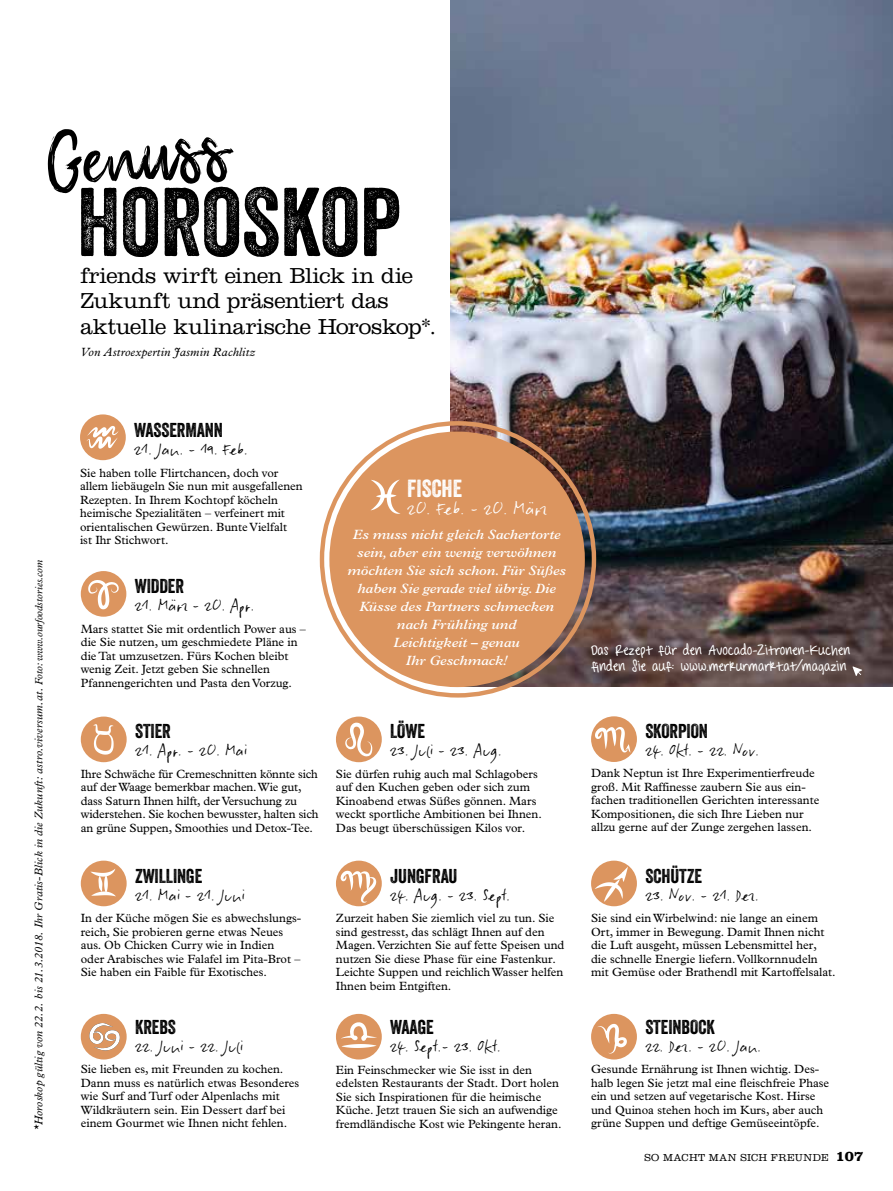
<style>
.page{position:relative;width:893px;height:1191px;background:#fff}
.page>*{position:absolute;margin:0;border:0;box-sizing:border-box;transform-origin:0 0}
.t1{font:94.05px "Veneer Two";color:#000}
.t2{font:71.55px "Heyfriend";color:#000}
.t3{font:24px "Veneer";letter-spacing:-.005em;color:#fff}
.t4{font:300 22.5px/25.5px "Clarendon LT Std";letter-spacing:-.015em;color:#000}
.t5{font:19.5px "Veneer";letter-spacing:-.005em;color:#000}
.t6{font:16.5px "Slippery Dip";letter-spacing:-.005em;color:#fff}
.t7{font:14.7px "Slippery Dip";letter-spacing:-.005em;color:#000}
.t8{font:14.55px "Slippery Dip";letter-spacing:-.005em;color:#000}
.t9{font:italic 600 13.5px/18px "Plantin MT Pro";color:#fff;text-align:center}
.t10{font:700 13.5px/15.8px "Sharkinthe Water";letter-spacing:.02em;color:#fff}
.t11{font:12px/13.5px "Plantin MT Pro";color:#000}
.t12{font:italic 12px "Plantin MT Pro";letter-spacing:.02em;color:#000}
.t13{font:italic 11.25px "Plantin MT Pro";letter-spacing:.02em;color:#000}
.t14{font:300 10.5px "Clarendon LT Std";letter-spacing:.04em;color:#000}
.s1{font-size:10.5px}
.s2{font-weight:700;font-size:15px}
</style>
<div class="page">
<img style="left:451px;top:0;width:442px;height:687px">
<svg style="left:852px;top:666px;width:10px;height:10px"></svg>
<div style="left:329px;top:431px;width:256px;height:256px;background:#dc955f;border-radius:50%"></div>
<svg style="left:371px;top:479px;width:30px;height:35px"></svg>
<div style="left:81px;top:716px;width:46px;height:46px;background:#dc955f;border-radius:50%"></div>
<svg style="left:93px;top:724px;width:21px;height:30px"></svg>
<div style="left:591px;top:716px;width:46px;height:46px;background:#dc955f;border-radius:50%"></div>
<svg style="left:595px;top:727px;width:36px;height:25px"></svg>
<div style="left:336px;top:716px;width:46px;height:46px;background:#dc955f;border-radius:50%"></div>
<svg style="left:345px;top:722px;width:27px;height:34px"></svg>
<div style="left:591px;top:1014px;width:46px;height:45px;background:#dc955f;border-radius:50%"></div>
<svg style="left:597px;top:1024px;width:30px;height:29px"></svg>
<div style="left:336px;top:1014px;width:46px;height:45px;background:#dc955f;border-radius:50%"></div>
<svg style="left:341px;top:1022px;width:36px;height:26px"></svg>
<div style="left:81px;top:1014px;width:46px;height:45px;background:#dc955f;border-radius:50%"></div>
<svg style="left:89px;top:1023px;width:31px;height:27px"></svg>
<div style="left:591px;top:860px;width:46px;height:46px;background:#dc955f;border-radius:50%"></div>
<svg style="left:595px;top:866px;width:33px;height:36px"></svg>
<div style="left:336px;top:860px;width:46px;height:46px;background:#dc955f;border-radius:50%"></div>
<svg style="left:340px;top:870px;width:36px;height:33px"></svg>
<div style="left:81px;top:860px;width:46px;height:46px;background:#dc955f;border-radius:50%"></div>
<svg style="left:90px;top:868px;width:26px;height:28px"></svg>
<div style="left:81px;top:571px;width:45px;height:45px;background:#dc955f;border-radius:50%"></div>
<svg style="left:88px;top:580px;width:31px;height:29px"></svg>
<div style="left:80px;top:414px;width:46px;height:46px;background:#dc955f;border-radius:50%"></div>
<svg style="left:86px;top:426px;width:33px;height:23px"></svg>
<h2 class="t2" style="left:45px;top:118px;width:185px;rotate:-3deg">Genuss</h2>
<h1 class="t1" style="left:77px;top:165px;width:326px">HOROSKOP</h1>
<h3 class="t4" style="left:80px;top:262px;width:357px">friends wirft einen Blick in die<br>Zukunft und präsentiert das aktuelle kulinarische Horoskop*.</h3>
<p class="t12" style="left:80px;top:345px;width:176px">Von Astroexpertin Jasmin Rachlitz</p>
<p class="t13" style="left:32px;top:1131px;width:572px;rotate:-90deg">*Horoskop gültig von 22.2. bis 21.3.2018. Ihr Gratis-Blick in die Zukunft: astro.viversum.at. <span class="s1">Foto: www.ourfoodstories.com</span></p>
<h3 class="t5" style="left:134px;top:418px;width:90px">WASSERMANN</h3>
<p class="t7" style="left:134px;top:440px;width:116px">21. Jan. - 19. Feb.</p>
<p class="t11" style="left:80px;top:466px;width:224px">Sie haben tolle Flirtchancen, doch vor allem liebäugeln Sie nun mit ausgefallenen Rezepten. In Ihrem Kochtopf köcheln heimische Spezialitäten – verfeinert mit orientalischen Gewürzen. Bunte Vielfalt<br>ist Ihr Stichwort.</p>
<h3 class="t5" style="left:135px;top:574px;width:51px">WIDDER</h3>
<p class="t8" style="left:135px;top:596px;width:122px">21. März - 20. Apr.</p>
<p class="t11" style="left:81px;top:622px;width:227px">Mars stattet Sie mit ordentlich Power aus – die Sie nutzen, um geschmiedete Pläne in die Tat umzusetzen. Fürs Kochen bleibt wenig Zeit. Jetzt geben Sie schnellen Pfannengerichten und Pasta den Vorzug.</p>
<h3 class="t5" style="left:135px;top:719px;width:37px">STIER</h3>
<p class="t8" style="left:135px;top:741px;width:114px">21. Apr. - 20. Mai</p>
<p class="t11" style="left:81px;top:767px;width:239px">Ihre Schwäche für Cremeschnitten könnte sich auf der Waage bemerkbar machen. Wie gut, dass Saturn Ihnen hilft, der Versuchung zu widerstehen. Sie kochen bewusster, halten sich an grüne Suppen, Smoothies und Detox-Tee.</p>
<h3 class="t5" style="left:135px;top:864px;width:69px">ZWILLINGE</h3>
<p class="t8" style="left:135px;top:885px;width:112px">21. Mai - 21. Juni</p>
<p class="t11" style="left:81px;top:911px;width:222px">In der Küche mögen Sie es abwechslungs&shy;reich, Sie probieren gerne etwas Neues aus. Ob Chicken Curry wie in Indien<br>oder Arabisches wie Falafel im Pita-Brot – Sie haben ein Faible für Exotisches.</p>
<h3 class="t5" style="left:135px;top:1015px;width:42px">KREBS</h3>
<p class="t8" style="left:135px;top:1036px;width:110px">22. Juni - 22. Juli</p>
<p class="t11" style="left:81px;top:1062px;width:220px">Sie lieben es, mit Freunden zu kochen.<br>Dann muss es natürlich etwas Besonderes wie Surf and Turf oder Alpenlachs mit Wildkräutern sein. Ein Dessert darf bei einem Gourmet wie Ihnen nicht fehlen.</p>
<h3 class="t3" style="left:407px;top:474px;width:56px">FISCHE</h3>
<h3 class="t6" style="left:407px;top:498px;width:142px">20. Feb. - 20. März</h3>
<p class="t9" style="left:347px;top:525px;width:220px">Es muss nicht gleich Sachertorte sein, aber ein wenig verwöhnen möchten Sie sich schon. Für Süßes haben Sie gerade viel übrig. Die<br>Küsse des Partners schmecken nach Frühling und<br>Leichtigkeit – genau<br>Ihr Geschmack!</p>
<h3 class="t5" style="left:390px;top:719px;width:36px">LÖWE</h3>
<p class="t8" style="left:390px;top:741px;width:114px">23. Juli - 23. Aug.</p>
<p class="t11" style="left:336px;top:767px;width:207px">Sie dürfen ruhig auch mal Schlagobers auf den Kuchen geben oder sich zum Kinoabend etwas Süßes gönnen. Mars weckt sportliche Ambitionen bei Ihnen.<br>Das beugt überschüssigen Kilos vor.</p>
<h3 class="t5" style="left:390px;top:864px;width:69px">JUNGFRAU</h3>
<p class="t8" style="left:390px;top:886px;width:122px">24. Aug. - 23. Sept.</p>
<p class="t11" style="left:336px;top:911px;width:230px">Zurzeit haben Sie ziemlich viel zu tun. Sie sind gestresst, das schlägt Ihnen auf den Magen. Verzichten Sie auf fette Speisen und nutzen Sie diese Phase für eine Fastenkur.<br>Leichte Suppen und reichlich Wasser helfen Ihnen beim Entgiften.</p>
<h3 class="t5" style="left:390px;top:1015px;width:45px">WAAGE</h3>
<p class="t8" style="left:390px;top:1037px;width:113px">24. Sept.- 23. Okt.</p>
<p class="t11" style="left:336px;top:1063px;width:227px">Ein Feinschmecker wie Sie isst in den edelsten Restaurants der Stadt. Dort holen Sie sich Inspirationen für die heimische Küche. Jetzt trauen Sie sich an aufwendige fremdländische Kost wie Pekingente heran.</p>
<p class="t10" style="left:591px;top:642px;width:261px">Das Rezept für den Avocado-Zitronen-Kuchen finden Sie auf: www.merkurmarkt.at/magazin</p>
<h3 class="t5" style="left:645px;top:719px;width:64px">SKORPION</h3>
<p class="t8" style="left:645px;top:741px;width:116px">24. Okt. - 22. Nov.</p>
<p class="t11" style="left:591px;top:766px;width:230px">Dank Neptun ist Ihre Experimentierfreude groß. Mit Raffinesse zaubern Sie aus ein&shy;fachen traditionellen Gerichten interessante Kompositionen, die sich Ihre Lieben nur allzu gerne auf der Zunge zergehen lassen.</p>
<h3 class="t5" style="left:645px;top:863px;width:58px">SCHÜTZE</h3>
<p class="t8" style="left:645px;top:885px;width:116px">23. Nov. - 21. Dez.</p>
<p class="t11" style="left:591px;top:911px;width:246px">Sie sind ein Wirbelwind: nie lange an einem Ort, immer in Bewegung. Damit Ihnen nicht die Luft ausgeht, müssen Lebensmittel her,<br>die schnelle Energie liefern. Vollkornnudeln mit Gemüse oder Brathendl mit Kartoffelsalat.</p>
<h3 class="t5" style="left:645px;top:1015px;width:71px">STEINBOCK</h3>
<p class="t8" style="left:645px;top:1037px;width:118px">22. Dez. - 20. Jan.</p>
<p class="t11" style="left:591px;top:1062px;width:240px">Gesunde Ernährung ist Ihnen wichtig. Des&shy;halb legen Sie jetzt mal eine fleischfreie Phase ein und setzen auf vegetarische Kost. Hirse und Quinoa stehen hoch im Kurs, aber auch grüne Suppen und deftige Gemüseeintöpfe.</p>
<p class="t14" style="left:644px;top:1151px;width:220px">SO MACHT MAN SICH FREUNDE <span class="s2">107</span></p>
</div>
